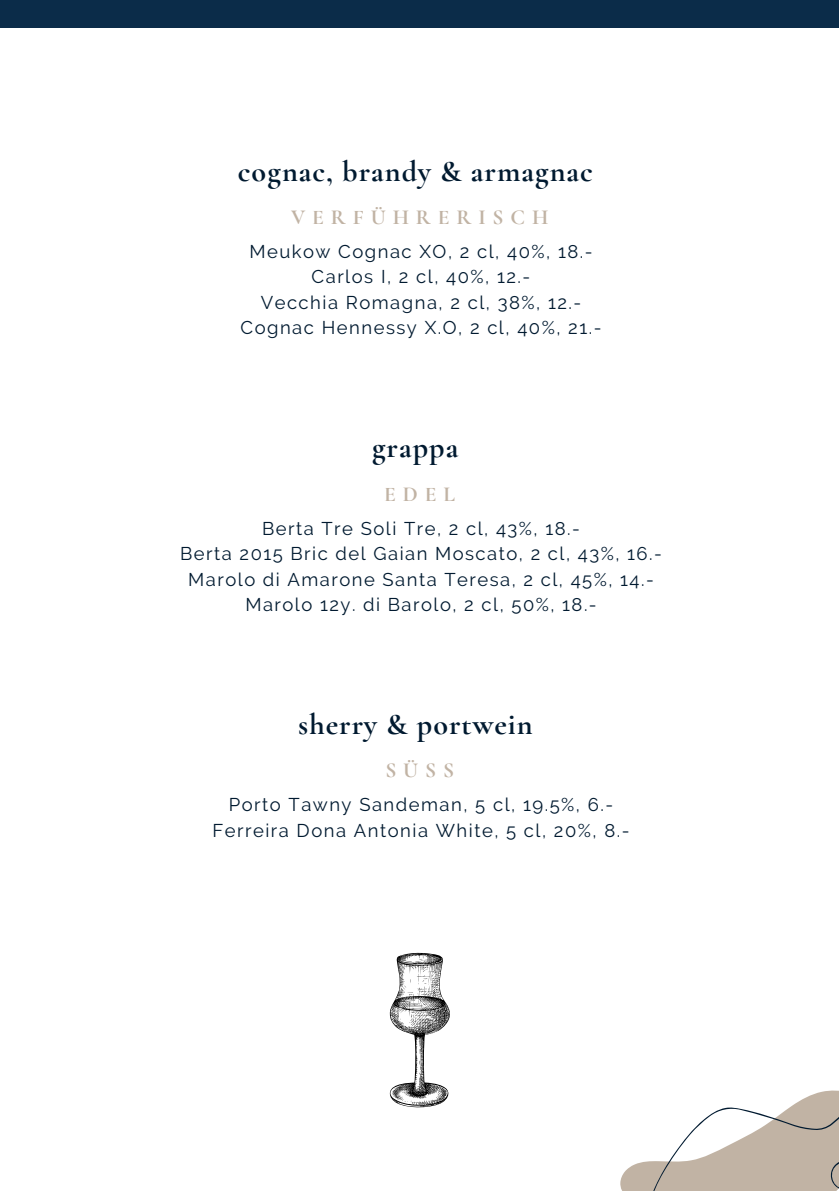
<style>
.page{position:relative;width:839px;height:1191px;background:#fff}
.page>*{position:absolute;margin:0;border:0;box-sizing:border-box;transform-origin:0 0}
.t1{font:700 30px "Cormorant Garamond";letter-spacing:.035em;color:#011a30}
.t2{font:700 21.4px "Cormorant Garamond";letter-spacing:.325em;color:#c1b3a4}
.t3{font:18.4px "Raleway";letter-spacing:.08em;color:#011a30}
</style>
<div class="page">
<div style="left:0;top:0;width:838px;height:27px;background:#0b2c49"></div>
<svg style="left:620px;top:1090px;width:218px;height:101px"></svg>
<svg style="left:390px;top:953px;width:60px;height:154px"></svg>
<h1 class="t1" style="left:238px;top:153px;width:357px">cognac, brandy &amp; armagnac</h1>
<h2 class="t2" style="left:291px;top:204px;width:259px">VERFÜHRERISCH</h2>
<p class="t3" style="left:249px;top:241px;width:345px">Meukow Cognac XO, 2 cl, 40%, 18.-</p>
<p class="t3" style="left:311px;top:266px;width:220px">Carlos I, 2 cl, 40%, 12.-</p>
<p class="t3" style="left:261px;top:292px;width:322px">Vecchia Romagna, 2 cl, 38%, 12.-</p>
<p class="t3" style="left:240px;top:317px;width:362px">Cognac Hennessy X.O, 2 cl, 40%, 21.-</p>
<p class="t1" style="left:372px;top:430px;width:88px">grappa</p>
<p class="t2" style="left:384px;top:481px;width:72px">EDEL</p>
<h1 class="t3" style="left:262px;top:517px;width:319px">Berta Tre Soli Tre, 2 cl, 43%, 18.-</h1>
<h2 class="t3" style="left:180px;top:543px;width:483px">Berta 2015 Bric del Gaian Moscato, 2 cl, 43%, 16.-</h2>
<p class="t3" style="left:188px;top:568px;width:467px">Marolo di Amarone Santa Teresa, 2 cl, 45%, 14.-</p>
<p class="t3" style="left:245px;top:594px;width:353px">Marolo 12y. di Barolo, 2 cl, 50%, 18.-</p>
<h1 class="t1" style="left:298px;top:706px;width:236px">sherry &amp; portwein</h1>
<h2 class="t2" style="left:385px;top:758px;width:70px">SÜSS</h2>
<p class="t3" style="left:229px;top:794px;width:386px">Porto Tawny Sandeman, 5 cl, 19.5%, 6.-</p>
<p class="t3" style="left:212px;top:819px;width:418px">Ferreira Dona Antonia White, 5 cl, 20%, 8.-</p>
</div>
